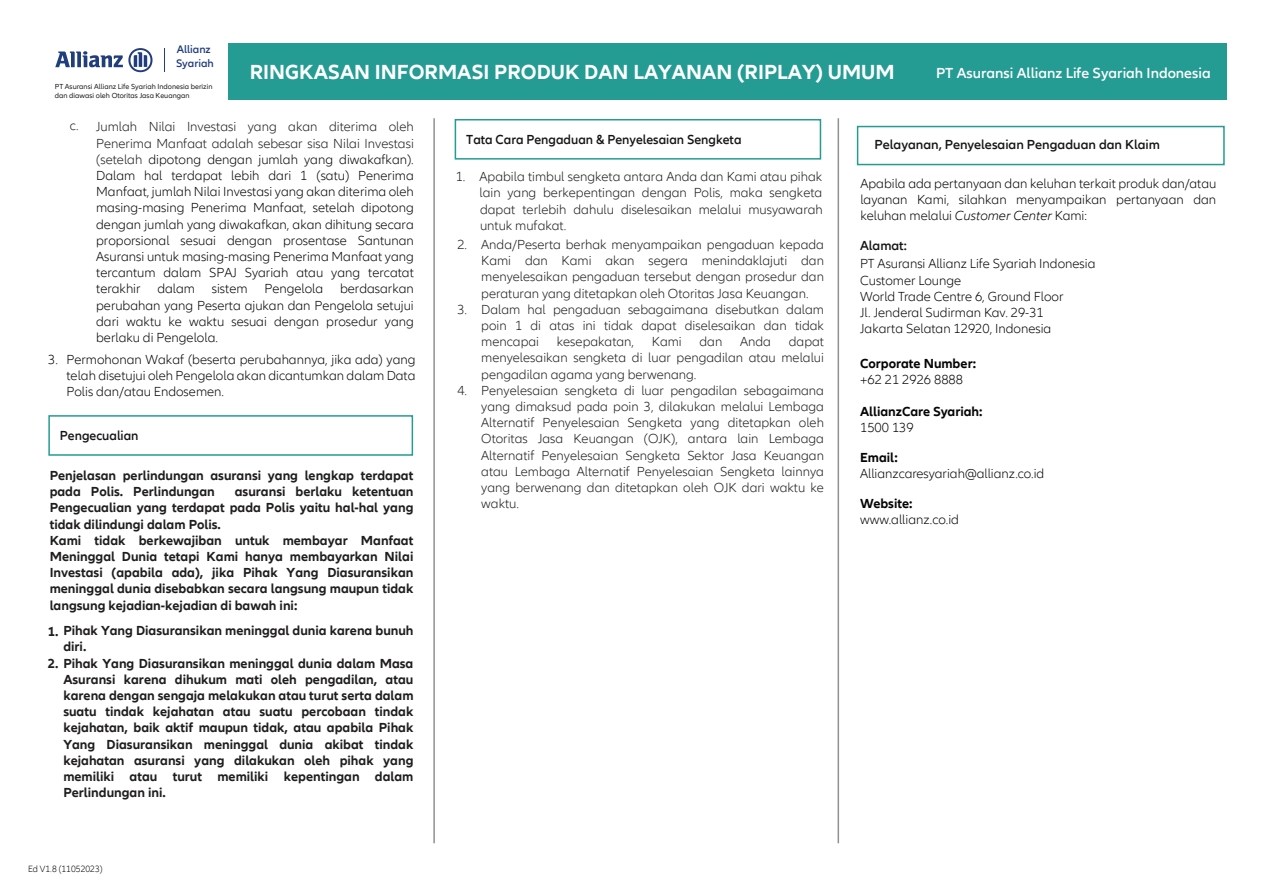
<style>
.page{position:relative;width:1263px;height:893px;background:#fff}
.page>*{position:absolute;margin:0;border:0;box-sizing:border-box;transform-origin:0 0}
.t1{font:700 21px "Allianz Neo";color:#fff}
.t2{font:600 15px "Allianz Neo";color:#fff}
.t3{font:300 13.5px/16.2px "Allianz Neo";color:#040504;text-align:justify}
.t4{font:300 13.5px/16.2px "Allianz Neo";color:#1f1d1e}
.t5{font:700 13.5px/16.2px "Allianz Neo";color:#1f1d1e}
.t6{font:600 13.5px "Allianz Neo";color:#161416}
.t7{font:700 13.5px "Allianz Neo";color:#040504}
.t8{font:600 11.25px "Allianz Neo";color:#213e7c}
.t9{font:300 9.3px "Allianz Neo";color:#040504;scale:.95 1}
.t10{font:7.5px/9px "Allianz Neo";color:#201d1e}
.s1{color:#1f1d1e}
.s2{font-style:italic}
</style>
<div class="page">
<div style="left:857px;top:126px;width:368px;height:39px;border:2px solid #249b93"></div>
<div style="left:455px;top:119px;width:366px;height:41px;border:2px solid #249b93"></div>
<div style="left:228px;top:43px;width:998px;height:57px;background:#249b93"></div>
<div style="left:48px;top:415px;width:365px;height:41px;border:2px solid #249b93"></div>
<svg style="left:55px;top:48px;width:110px;height:25px"></svg>
<hr style="left:837px;top:118px;width:2px;height:725px;background:#929090">
<hr style="left:433px;top:118px;width:2px;height:725px;background:#929090">
<p class="t8" style="left:177px;top:43px;width:36px">Allianz</p>
<p class="t8" style="left:176px;top:57px;width:39px">Syariah</p>
<p class="t10" style="left:55px;top:82px;width:159px">PT Asuransi Allianz Life Syariah Indonesia berizin dan diawasi oleh Otoritas Jasa Keuangan</p>
<p class="t10" style="left:78px;top:82px;width:108px">ansi Al ianz Life Indonesia berizin</p>
<p class="t10" style="left:159px;top:91px;width:31px">euangan</p>
<h1 class="t1" style="left:250px;top:60px;width:646px">RINGKASAN INFORMASI PRODUK DAN LAYANAN (RIPLAY) UMUM</h1>
<p class="t2" style="left:936px;top:64px;width:276px">PT Asuransi Allianz Life Syariah Indonesia</p>
<p class="t3" style="left:48px;top:352px;width:11px">3.</p>
<p class="t4" style="left:70px;top:118px;width:10px">c.</p>
<p class="t3" style="left:96px;top:119px;width:319px"><span class="s1">Jumlah Nilai Investasi yang akan diterima oleh Penerima Manfaat adalah sebesar sisa Nilai Investasi (setelah</span> dipotong dengan jumlah yang diwakafkan).<br>Dalam hal terdapat lebih dari 1 (satu) Penerima Manfaat, jumlah Nilai Investasi yang akan diterima oleh masing-masing Penerima Manfaat, setelah dipotong dengan jumlah yang diwakafkan, akan dihitung secara proporsional sesuai dengan prosentase Santunan Asuransi untuk masing-masing Penerima Manfaat yang tercantum dalam SPAJ Syariah atau yang tercatat terakhir dalam sistem Pengelola berdasarkan perubahan yang Peserta ajukan dan Pengelola setujui dari waktu ke waktu sesuai dengan prosedur yang berlaku di Pengelola.</p>
<p class="t3" style="left:66px;top:352px;width:351px">Permohonan Wakaf (beserta perubahannya, jika ada) yang telah disetujui oleh Pengelola akan dicantumkan dalam Data Polis dan/atau Endosemen.</p>
<p class="t6" style="left:60px;top:427px;width:80px">Pengecualian</p>
<p class="t5" style="left:50px;top:468px;width:365px">Penjelasan perlindungan asuransi yang lengkap terdapat pada Polis. Perlindungan</p>
<p class="t5" style="left:50px;top:484px;width:365px;text-indent:185px">asuransi berlaku ketentuan Pengecualian yang terdapat pada Polis yaitu hal-hal yang tidak dilindungi dalam Polis.<br>Kami tidak berkewajiban untuk membayar Manfaat Meninggal Dunia tetapi Kami hanya membayarkan Nilai Investasi (apabila ada), jika Pihak Yang Diasuransikan meninggal dunia disebabkan secara langsung maupun tidak langsung kejadian-kejadian di bawah ini:</p>
<p class="t5" style="left:48px;top:623px;width:367px">1. Pihak Yang Diasuransikan meninggal dunia karena bunuh</p>
<p class="t5" style="left:48px;top:655px;width:367px">2. Pihak Yang Diasuransikan meninggal dunia dalam Masa</p>
<p class="t5" style="left:63px;top:639px;width:25px">diri.</p>
<p class="t5" style="left:63px;top:672px;width:352px;text-align:justify">Asuransi karena dihukum mati oleh pengadilan, atau karena dengan sengaja melakukan atau turut serta dalam suatu tindak kejahatan atau suatu percobaan tindak kejahatan, baik aktif maupun tidak, atau apabila Pihak Yang Diasuransikan meninggal dunia akibat tindak kejahatan asuransi yang dilakukan oleh pihak yang memiliki atau turut memiliki kepentingan dalam Perlindungan ini.</p>
<p class="t9" style="left:28px;top:863px;width:80px">Ed V1.8 (11052023)</p>
<p class="t9" style="left:33px;top:863px;width:80px">Ed V1.3 (22082022)</p>
<p class="t9" style="left:52px;top:863px;width:7px">5</p>
<p class="t9" style="left:62px;top:863px;width:22px">09 2</p>
<p class="t9" style="left:52px;top:863px;width:32px">6 23 3</p>
<p class="t9" style="left:52px;top:863px;width:7px">4</p>
<p class="t9" style="left:52px;top:863px;width:7px">7</p>
<p class="t6" style="left:466px;top:131px;width:277px">Tata Cara Pengaduan &amp; Penyelesaian Sengketa</p>
<p class="t4" style="left:456px;top:169px;width:368px;text-align:right">1. Apabila timbul sengketa antara Anda dan Kami atau pihak lain yang berkepentingan dengan Polis, maka sengketa</p>
<p class="t4" style="left:457px;top:237px;width:11px">2.</p>
<p class="t4" style="left:457px;top:302px;width:11px">3.</p>
<p class="t4" style="left:457px;top:383px;width:11px">4.</p>
<p class="t4" style="left:480px;top:201px;width:344px">dapat terlebih dahulu diselesaikan melalui musyawarah untuk mufakat.</p>
<p class="t4" style="left:481px;top:237px;width:344px">Anda/Peserta berhak menyampaikan pengaduan kepada Kami dan Kami akan segera menindaklajuti dan menyelesaikan pengaduan tersebut dengan prosedur dan peraturan yang ditetapkan oleh Otoritas Jasa Keuangan.<br>Dalam hal pengaduan sebagaimana disebutkan dalam poin 1 di atas ini tidak dapat diselesaikan dan tidak mencapai</p>
<p class="t4" style="left:481px;top:334px;width:344px;text-indent:308px">dapat menyelesaikan sengketa di luar pengadilan atau melalui pengadilan agama yang berwenang.<br>Penyelesaian sengketa di luar pengadilan sebagaimana yang dimaksud pada poin 3, dilakukan melalui Lembaga Alternatif Penyelesaian Sengketa yang ditetapkan oleh Otoritas Jasa Keuangan (OJK), antara lain Lembaga Alternatif Penyelesaian Sengketa Sektor Jasa Keuangan atau Lembaga Alternatif Penyelesaian Sengketa lainnya yang berwenang dan ditetapkan oleh OJK dari waktu ke waktu.</p>
<p class="t4" style="left:557px;top:334px;width:79px">kesepakatan,</p>
<p class="t4" style="left:652px;top:334px;width:31px">Kami</p>
<p class="t4" style="left:699px;top:334px;width:24px">dan</p>
<p class="t4" style="left:740px;top:334px;width:32px">Anda</p>
<p class="t6" style="left:875px;top:137px;width:287px">Pelayanan, Penyelesaian Pengaduan dan Klaim</p>
<p class="t3" style="left:860px;top:175px;width:357px">Apabila ada pertanyaan dan keluhan terkait produk dan/atau layanan Kami, silahkan menyampaikan pertanyaan dan keluhan melalui <span class="s2">Customer Center</span> Kami:</p>
<p class="t6" style="left:860px;top:238px;width:48px">Alamat:</p>
<p class="t3" style="left:860px;top:256px;width:237px;text-align:left">PT Asuransi Allianz Life Syariah Indonesia<br>Customer Lounge<br>World Trade Centre 6, Ground Floor<br>Jl. Jenderal Sudirman Kav. 29-31<br>Jakarta Selatan 12920, Indonesia</p>
<p class="t7" style="left:860px;top:356px;width:117px">Corporate Number:</p>
<p class="t3" style="left:860px;top:372px;width:104px">+62 21 2926 8888</p>
<p class="t7" style="left:860px;top:404px;width:124px">AllianzCare Syariah:</p>
<p class="t3" style="left:860px;top:420px;width:55px">1500 139</p>
<p class="t7" style="left:860px;top:450px;width:39px">Email:</p>
<p class="t3" style="left:860px;top:466px;width:186px">Allianzcaresyariah@allianz.co.id</p>
<p class="t7" style="left:860px;top:496px;width:54px">Website:</p>
<p class="t3" style="left:860px;top:512px;width:100px">www.allianz.co.id</p>
</div>
